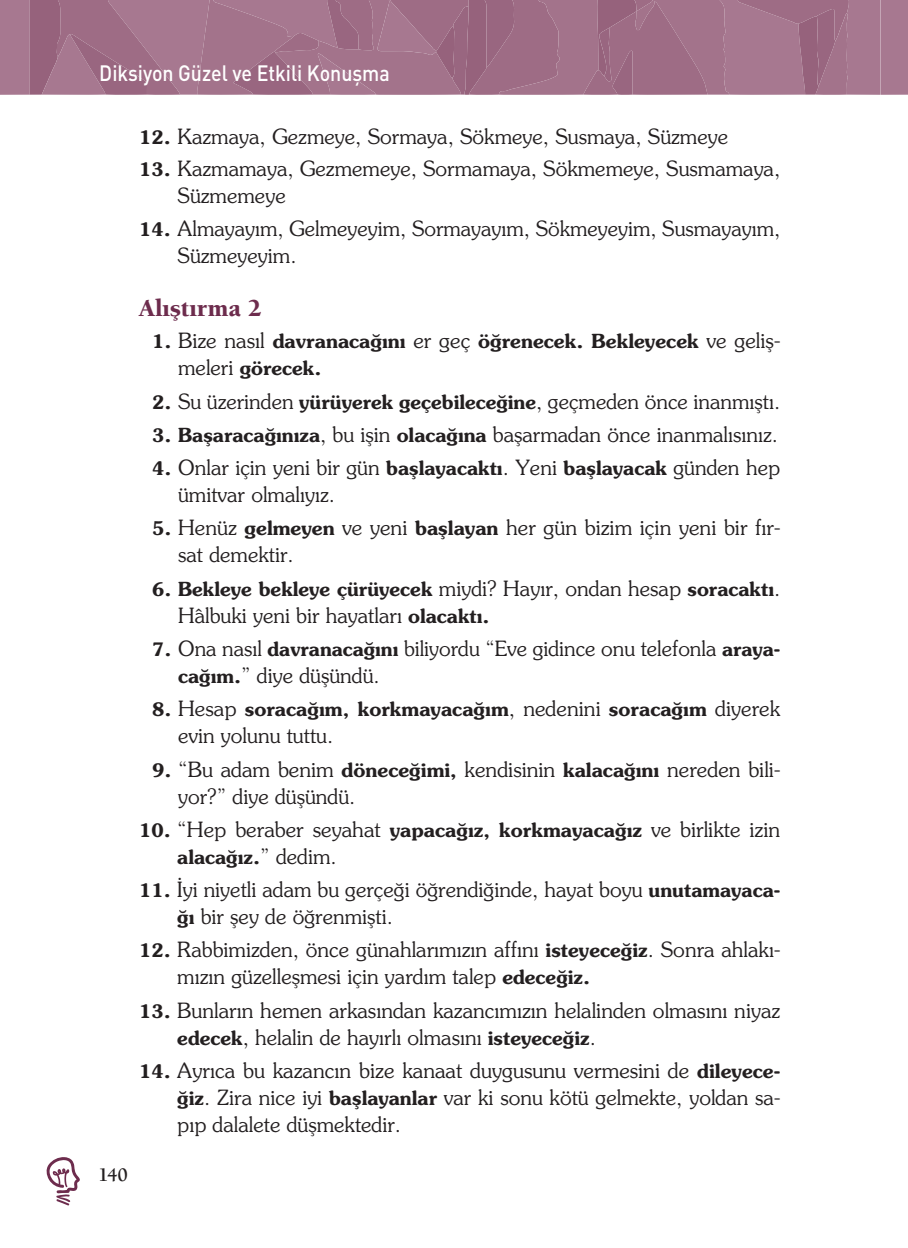
<style>
.page{position:relative;width:908px;height:1248px;background:#fff}
.page>*{position:absolute;margin:0;border:0;box-sizing:border-box;transform-origin:0 0}
.t1{font:900 25px "Berkeley Std";color:#6d2c4d}
.t2{font:500 22px "DIN Pro";color:#fff;scale:.89 1}
.t3{font:21px/27px "Souvenir Erkam";color:#231f20}
.t4{font:700 21px/27px "Souvenir Erkam";color:#231f20}
.t5{font:700 20px "Berkeley Old Style Itc TOT";color:#231f20}
.s1{font-weight:700}
.s2{font-weight:400}
</style>
<div class="page">
<svg style="left:0;top:0;width:907px;height:95px;background:#a17189"></svg>
<svg style="left:46px;top:1157px;width:34px;height:48px"></svg>
<p class="t2" style="left:99px;top:58px;width:328px">Diksiyon Güzel ve Etkili Konuşma</p>
<p class="t3" style="left:139px;top:122px;width:590px"><span class="s1">12.</span> Kazmaya, Gezmeye, Sormaya, Sökmeye, Susmaya, Süzmeye</p>
<p class="t3" style="left:177px;top:155px;width:604px;text-indent:-38px"><span class="s1">13.</span> Kazmamaya, Gezmemeye, Sormamaya, Sökmemeye, Susmamaya,<br>Süzmemeye</p>
<p class="t3" style="left:177px;top:214px;width:604px;text-indent:-38px"><span class="s1">14.</span> Almayayım, Gelmeyeyim, Sormayayım, Sökmeyeyim, Susmayayım,<br>Süzmeyeyim.</p>
<p class="t1" style="left:139px;top:294px;width:124px">Alıştırma 2</p>
<p class="t4" style="left:178px;top:328px;width:603px;text-indent:-26px">1. <span class="s2">Bize nasıl</span> davranacağını <span class="s2">er geç</span> öğrenecek. Bekleyecek <span class="s2">ve geliş&shy;meleri</span> görecek.</p>
<p class="t3" style="left:152px;top:387px;width:629px"><span class="s1">2.</span> Su üzerinden <span class="s1">yürüyerek geçebileceğine</span>, geçmeden önce inanmıştı.</p>
<p class="t3" style="left:152px;top:420px;width:627px"><span class="s1">3. Başaracağınıza</span>, bu işin <span class="s1">olacağına</span> başarmadan önce inanmalısınız.</p>
<p class="t3" style="left:178px;top:453px;width:603px;text-indent:-26px"><span class="s1">4.</span> Onlar için yeni bir gün <span class="s1">başlayacaktı</span>. Yeni <span class="s1">başlayacak</span> günden hep ümitvar olmalıyız.</p>
<p class="t3" style="left:178px;top:514px;width:603px;text-indent:-26px"><span class="s1">5.</span> Henüz <span class="s1">gelmeyen</span> ve yeni <span class="s1">başlayan</span> her gün bizim için yeni bir fır&shy;sat demektir.</p>
<p class="t3" style="left:178px;top:574px;width:603px;text-indent:-26px"><span class="s1">6. Bekleye bekleye çürüyecek</span> miydi? Hayır, ondan hesap <span class="s1">soracaktı</span>.<br>Hâlbuki yeni bir hayatları <span class="s1">olacaktı.</span></p>
<p class="t3" style="left:178px;top:634px;width:603px;text-indent:-26px"><span class="s1">7.</span> Ona nasıl <span class="s1">davranacağını</span> biliyordu “Eve gidince onu telefonla <span class="s1">araya&shy;cağım.</span>” diye düşündü.</p>
<p class="t3" style="left:178px;top:694px;width:603px;text-indent:-26px"><span class="s1">8.</span> Hesap <span class="s1">soracağım, korkmayacağım</span>, nedenini <span class="s1">soracağım</span> diyerek evin yolunu tuttu.</p>
<p class="t3" style="left:178px;top:754px;width:603px;text-indent:-26px"><span class="s1">9.</span> “Bu adam benim <span class="s1">döneceğimi,</span> kendisinin <span class="s1">kalacağını</span> nereden bili&shy;yor?” diye düşündü.</p>
<p class="t3" style="left:177px;top:815px;width:604px;text-indent:-38px"><span class="s1">10.</span> “Hep beraber seyahat <span class="s1">yapacağız, korkmayacağız</span> ve birlikte izin <span class="s1">alacağız.</span>” dedim.</p>
<p class="t3" style="left:177px;top:875px;width:604px;text-indent:-38px"><span class="s1">11.</span> İyi niyetli adam bu gerçeği öğrendiğinde, hayat boyu <span class="s1">unutamayaca&shy;ğı</span> bir şey de öğrenmişti.</p>
<p class="t3" style="left:177px;top:935px;width:604px;text-indent:-38px"><span class="s1">12.</span> Rabbimizden, önce günahlarımızın affını <span class="s1">isteyeceğiz</span>. Sonra ahlakı&shy;mızın güzelleşmesi için yardım talep <span class="s1">edeceğiz.</span></p>
<p class="t3" style="left:177px;top:995px;width:604px;text-indent:-38px"><span class="s1">13.</span> Bunların hemen arkasından kazancımızın helalinden olmasını niyaz <span class="s1">edecek</span>, helalin de hayırlı olmasını <span class="s1">isteyeceğiz</span>.</p>
<p class="t3" style="left:177px;top:1056px;width:604px;text-align:justify;text-indent:-38px"><span class="s1">14.</span> Ayrıca bu kazancın bize kanaat duygusunu vermesini de <span class="s1">dileyece&shy;ğiz</span>. Zira nice iyi <span class="s1">başlayanlar</span> var ki sonu kötü gelmekte, yoldan sa&shy;pıp dalalete düşmektedir.</p>
<p class="t5" style="left:98px;top:1163px;width:31px">140</p>
</div>
